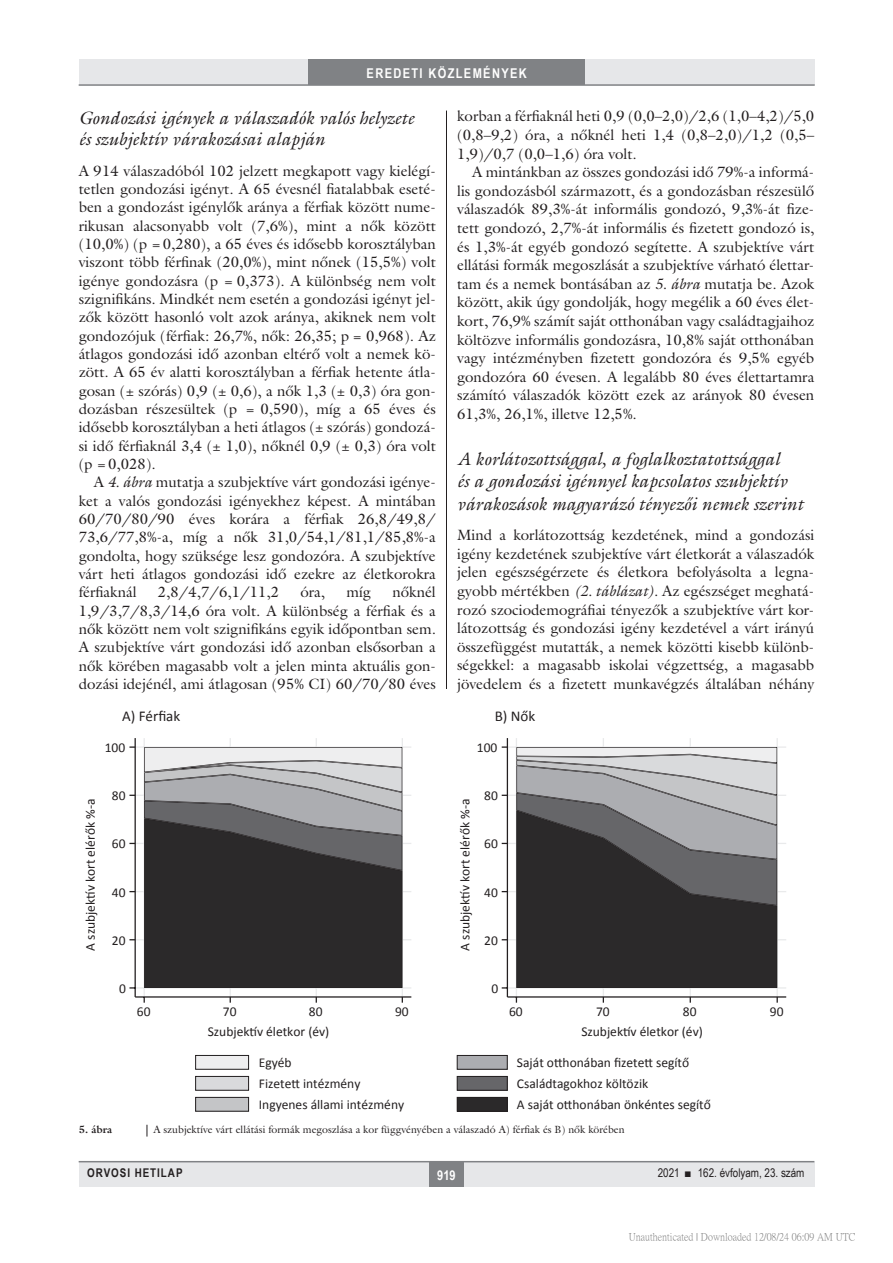
<style>
.page{position:relative;width:893px;height:1263px;background:#fff}
.page>*{position:absolute;margin:0;border:0;box-sizing:border-box;transform-origin:0 0}
.alcimkurziv{font:italic 18px/22.2px "Galliard Reg";color:#231f20}
.Body_Text{font:15px/18.6px "Galliard Reg";color:#231f20;text-align:justify}
.Body_tompa{font:15px/18.3px "Galliard Reg";color:#231f20;text-align:justify}
.t1{font:15px "Calibri";color:#231f20}
.t2{font:13.5px/21px "Calibri";color:#231f20}
.t3{font:700 13.5px "Arial Narrow";letter-spacing:.1em;color:#fff}
.t4{font:12px "Arial Narrow";color:#231f20}
.t5{font:700 12px "Arial Narrow";letter-spacing:.08em;color:#231f20}
.kepalairas2{font:10.5px "Galliard Reg";color:#231f20}
.t6{font:10.5px "P Ming Li U";color:rgb(0 0 0/.5)}
.kepalairas1{font:700 10.5px "Galliard Reg";color:#231f20}
.s1{font-style:italic}
</style>
<div class="page">
<div style="left:79px;top:1161px;width:735px;height:25px;background:#e6e7e9"></div>
<div style="left:429px;top:1161px;width:34px;height:25px;background:#808285"></div>
<hr style="left:79px;top:1161px;width:735px;height:1px;background:#808285">
<div style="left:79px;top:60px;width:735px;height:25px;background:#e6e7e9"></div>
<div style="left:308px;top:60px;width:277px;height:25px;background:#808285"></div>
<hr style="left:79px;top:84px;width:736px;height:2px;background:#808285">
<hr style="left:446px;top:111px;width:1px;height:1026px;background:#231f20">
<div style="left:79px;top:689px;width:736px;height:436px;background:#fff"></div>
<hr style="left:402px;top:738px;width:1px;height:259px;background:#e9eaeb">
<hr style="left:316px;top:738px;width:1px;height:259px;background:#e9eaeb">
<hr style="left:230px;top:738px;width:1px;height:259px;background:#e9eaeb">
<hr style="left:144px;top:738px;width:1px;height:259px;background:#e9eaeb">
<hr style="left:135px;top:746px;width:276px;height:2px;background:#e9eaeb">
<hr style="left:135px;top:795px;width:276px;height:1px;background:#e9eaeb">
<hr style="left:135px;top:843px;width:276px;height:1px;background:#e9eaeb">
<hr style="left:135px;top:891px;width:276px;height:1px;background:#e9eaeb">
<hr style="left:135px;top:939px;width:276px;height:1px;background:#e9eaeb">
<hr style="left:135px;top:987px;width:276px;height:1px;background:#e9eaeb">
<svg style="left:144px;top:747px;width:258px;height:241px;background:#5a595b"></svg>
<hr style="left:135px;top:738px;width:1px;height:259px;background:#231f20">
<svg style="left:129px;top:746px;width:6px;height:2px"></svg>
<hr style="left:135px;top:996px;width:276px;height:1px;background:#231f20">
<div style="left:195px;top:1055px;width:54px;height:14px;background:#eeeeef"></div>
<div style="left:195px;top:1055px;width:54px;height:14px;border:1px solid #231f20"></div>
<div style="left:195px;top:1076px;width:54px;height:14px;background:#d9dadc"></div>
<div style="left:195px;top:1076px;width:54px;height:14px;border:1px solid #231f20"></div>
<div style="left:195px;top:1097px;width:54px;height:14px;background:#c4c5c7"></div>
<div style="left:195px;top:1097px;width:54px;height:14px;border:1px solid #231f20"></div>
<div style="left:507px;top:738px;width:279px;height:259px;border:1px solid #fff"></div>
<hr style="left:776px;top:738px;width:2px;height:259px;background:#e9eaeb">
<hr style="left:690px;top:738px;width:1px;height:259px;background:#e9eaeb">
<hr style="left:603px;top:738px;width:1px;height:259px;background:#e9eaeb">
<hr style="left:516px;top:738px;width:1px;height:259px;background:#e9eaeb">
<hr style="left:507px;top:746px;width:279px;height:2px;background:#e9eaeb">
<hr style="left:507px;top:795px;width:279px;height:1px;background:#e9eaeb">
<hr style="left:507px;top:843px;width:279px;height:1px;background:#e9eaeb">
<hr style="left:507px;top:891px;width:279px;height:1px;background:#e9eaeb">
<hr style="left:507px;top:939px;width:279px;height:1px;background:#e9eaeb">
<hr style="left:507px;top:987px;width:279px;height:1px;background:#e9eaeb">
<div style="left:516px;top:906px;width:261px;height:82px;background:#2b292a"></div>
<svg style="left:516px;top:747px;width:261px;height:159px;background:#7f7e81"></svg>
<hr style="left:507px;top:738px;width:1px;height:259px;background:#231f20">
<hr style="left:507px;top:996px;width:279px;height:1px;background:#231f20">
<svg style="left:776px;top:997px;width:2px;height:6px"></svg>
<div style="left:457px;top:1055px;width:50px;height:14px;background:#acadb1"></div>
<div style="left:457px;top:1055px;width:51px;height:14px;border:1px solid #231f20"></div>
<div style="left:457px;top:1076px;width:50px;height:14px;background:#666669"></div>
<div style="left:457px;top:1076px;width:51px;height:14px;border:1px solid #231f20"></div>
<div style="left:457px;top:1097px;width:50px;height:14px;background:#2b292a"></div>
<p class="t3" style="left:367px;top:63px;width:162px">EREDETI KÖZLEMÉNYEK</p>
<p class="alcimkurziv" style="left:79px;top:106px;width:337px">Gondozási igények a válaszadók valós helyzete és szubjektív várakozásai alapján</p>
<p class="Body_tompa" style="left:79px;top:161px;width:359px">A 914 válaszadóból 102 jelzett megkapott vagy kielégí&shy;tetlen gondozási igényt. A 65 évesnél fiatalabbak eseté&shy;ben a gondozást igénylők aránya a férfiak között nume&shy;rikusan alacsonyabb volt (7,6%), mint a nők között (10,0%) (p <span class="s1">=</span> 0,280), a 65 éves és idősebb korosztályban viszont több férfinak (20,0%), mint nőnek (15,5%) volt igénye gondozásra (p <span class="s1">=</span> 0,373). A különbség nem volt szignifikáns. Mindkét nem esetén a gondozási igényt jel&shy;zők között hasonló volt azok aránya, akiknek nem volt gondozójuk (férfiak: 26,7%, nők: 26,35; p = 0,968). Az átlagos gondozási idő azonban eltérő volt a nemek kö&shy;zött. A 65 év alatti korosztályban a férfiak hetente átla&shy;gosan (± szórás) 0,9 (± 0,6), a nők 1,3 (± 0,3) óra gon&shy;dozásban részesültek (p <span class="s1">=</span> 0,590), míg a 65 éves és idősebb korosztályban a heti átlagos (± szórás) gondozá&shy;si idő férfiaknál 3,4 (± 1,0), nőknél 0,9 (± 0,3) óra volt (p <span class="s1">=</span> 0,028).</p>
<p class="Body_Text" style="left:79px;top:473px;width:359px;text-indent:15px">A <span class="s1">4. ábra</span> mutatja a szubjektíve várt gondozási igénye&shy;ket a valós gondozási igényekhez képest. A mintában 60/70/80/90 éves korára a férfiak 26,8/49,8/ 73,6/77,8%-a, míg a nők 31,0/54,1/81,1/85,8%-a gondolta, hogy szüksége lesz gondozóra. A szubjektíve várt heti átlagos gondozási idő ezekre az életkorokra férfiaknál</p>
<p class="Body_Text" style="left:79px;top:583px;width:359px;text-indent:314px">nőknél 1,9/3,7/8,3/14,6 óra volt. A különbség a férfiak és a nők között nem volt szignifikáns egyik időpontban sem.<br>A szubjektíve várt gondozási idő azonban elsősorban a nők körében magasabb volt a jelen minta aktuális gon&shy;dozási idejénél, ami átlagosan (95% CI) 60/70/80 éves</p>
<p class="Body_Text" style="left:158px;top:583px;width:123px">2,8/4,7/6,1/11,2</p>
<p class="Body_Text" style="left:300px;top:583px;width:26px">óra,</p>
<p class="Body_Text" style="left:346px;top:583px;width:26px">míg</p>
<p class="Body_Text" style="left:457px;top:107px;width:359px">korban a férfiaknál heti 0,9 (0,0–2,0)/2,6 (1,0–4,2)/5,0 (0,8–9,2) óra, a nőknél heti 1,4 (0,8–2,0)/1,2 (0,5– 1,9)/0,7 (0,0–1,6) óra volt.</p>
<p class="Body_Text" style="left:457px;top:163px;width:359px;text-indent:15px">A mintánkban az összes gondozási idő 79%-a informá&shy;lis gondozásból származott, és a gondozásban részesülő válaszadók 89,3%-át informális gondozó, 9,3%-át fize&shy;tett gondozó, 2,7%-át informális és fizetett gondozó is, és 1,3%-át egyéb gondozó segítette. A szubjektíve várt ellátási formák megoszlását a szubjektíve várható élettar&shy;tam és a nemek bontásában az <span class="s1">5. ábra</span> mutatja be. Azok között, akik úgy gondolják, hogy megélik a 60 éves élet&shy;kort, 76,9% számít saját otthonában vagy családtagjaihoz költözve informális gondozásra, 10,8% saját otthonában vagy intézményben fizetett gondozóra és 9,5% egyéb gondozóra 60 évesen. A legalább 80 éves élettartamra számító válaszadók között ezek az arányok 80 évesen 61,3%, 26,1%, illetve 12,5%.</p>
<p class="alcimkurziv" style="left:457px;top:448px;width:347px">A korlátozottsággal, a foglalkoztatottsággal<br>és a gondozási igénnyel kapcsolatos szubjektív várakozások magyarázó tényezői nemek szerint</p>
<p class="Body_tompa" style="left:457px;top:525px;width:359px">Mind a korlátozottság kezdetének, mind a gondozási igény kezdetének szubjektíve várt életkorát a válaszadók jelen egészségérzete és életkora befolyásolta a legna&shy;gyobb mértékben <span class="s1">(2. táblázat)</span>. Az egészséget meghatá&shy;rozó szociodemográfiai tényezők a szubjektíve várt kor&shy;látozottság és gondozási igény kezdetével a várt irányú összefüggést mutatták, a nemek közötti kisebb különb&shy;ségekkel: a magasabb iskolai végzettség, a magasabb jövedelem és a fizetett munkavégzés általában néhány</p>
<p class="t1" style="left:122px;top:707px;width:60px">A) Férfiak</p>
<p class="t1" style="left:495px;top:707px;width:42px">B) Nők</p>
<p class="t2" style="left:105px;top:737px;width:22px">100</p>
<p class="t2" style="left:477px;top:737px;width:22px">100</p>
<p class="t2" style="left:80px;top:950px;width:153px;rotate:-90deg">A szubjektív kort elérők %-a</p>
<p class="t2" style="left:112px;top:785px;width:15px">80</p>
<p class="t2" style="left:112px;top:833px;width:15px">60</p>
<p class="t2" style="left:112px;top:882px;width:15px">40</p>
<p class="t2" style="left:112px;top:930px;width:15px">20</p>
<p class="t2" style="left:455px;top:950px;width:153px;rotate:-90deg">A szubjektív kort elérők %-a</p>
<p class="t2" style="left:484px;top:785px;width:15px">80</p>
<p class="t2" style="left:484px;top:833px;width:15px">60</p>
<p class="t2" style="left:484px;top:882px;width:15px">40</p>
<p class="t2" style="left:484px;top:930px;width:15px">20</p>
<p class="t2" style="left:119px;top:978px;width:8px">0</p>
<p class="t2" style="left:491px;top:978px;width:8px">0</p>
<p class="t2" style="left:137px;top:1000px;width:15px">60</p>
<p class="t2" style="left:223px;top:1000px;width:15px">70</p>
<p class="t2" style="left:309px;top:1000px;width:15px">80</p>
<p class="t2" style="left:395px;top:1000px;width:15px">90</p>
<p class="t2" style="left:208px;top:1021px;width:123px">Szubjektív életkor (év)</p>
<p class="t2" style="left:259px;top:1052px;width:147px">Egyéb<br>Fizetett intézmény<br>Ingyenes állami intézmény</p>
<p class="t2" style="left:509px;top:1000px;width:15px">60</p>
<p class="t2" style="left:596px;top:1000px;width:15px">70</p>
<p class="t2" style="left:683px;top:1000px;width:15px">80</p>
<p class="t2" style="left:770px;top:1000px;width:15px">90</p>
<p class="t2" style="left:581px;top:1021px;width:123px">Szubjektív életkor (év)</p>
<p class="t2" style="left:517px;top:1052px;width:195px">Saját otthonában fizetett segítő<br>Családtagokhoz költözik<br>A saját otthonában önkéntes segítő</p>
<p class="kepalairas1" style="left:79px;top:1123px;width:35px">5. ábra</p>
<p class="kepalairas2" style="left:153px;top:1123px;width:473px">A szubjektíve várt ellátási formák megoszlása a kor függvényében a válaszadó A) férfiak és B) nők körében</p>
<p class="t5" style="left:87px;top:1164px;width:97px">ORVOSI HETILAP</p>
<p class="t3" style="left:437px;top:1165px;width:20px">919</p>
<p class="t4" style="left:658px;top:1164px;width:148px">2021 ■ 162. évfolyam, 23. szám</p>
<p class="t6" style="left:629px;top:1232px;width:228px">Unauthenticated | Downloaded 12/08/24 06:09 AM UTC</p>
</div>
